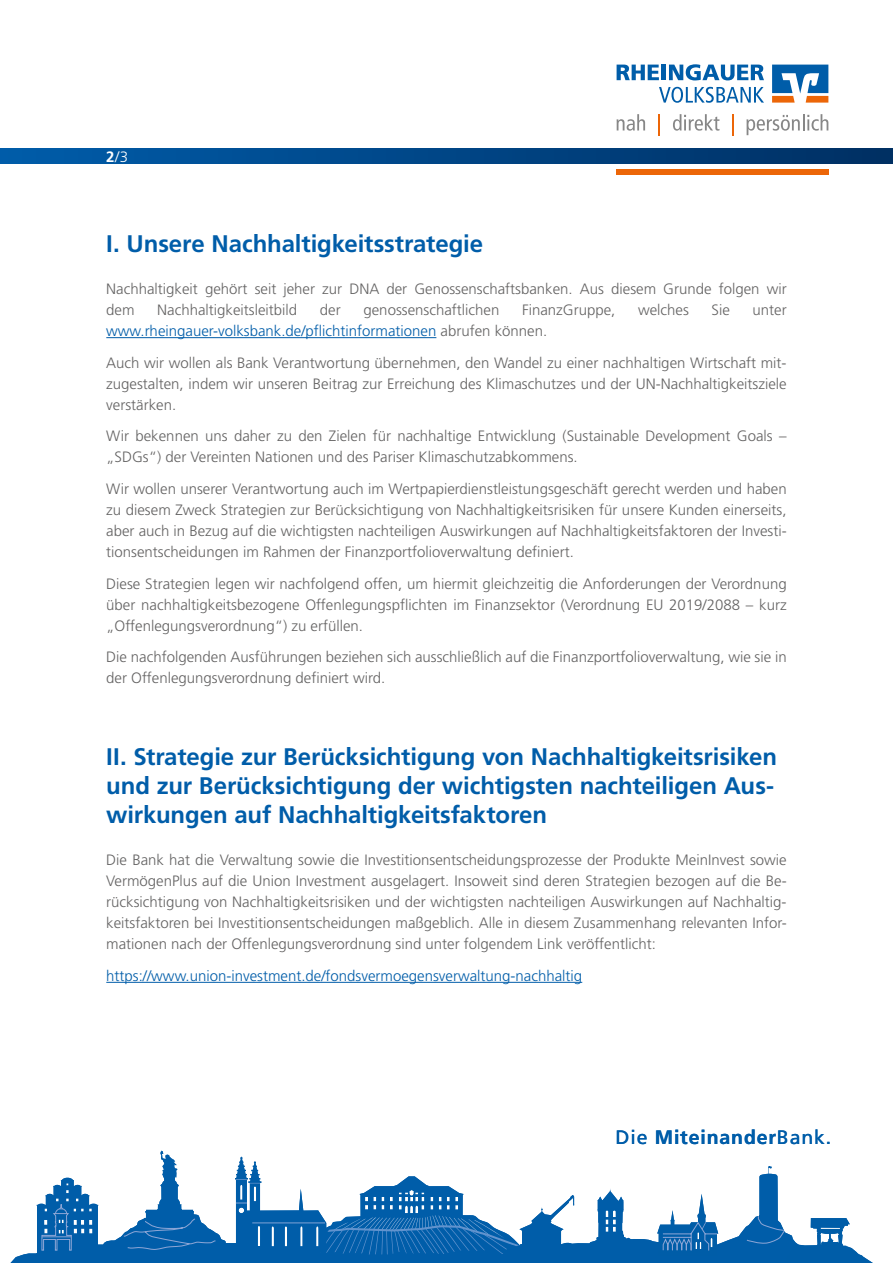
<style>
.page{position:relative;width:893px;height:1263px;background:#fff}
.page>*{position:absolute;margin:0;border:0;box-sizing:border-box;transform-origin:0 0}
.t1{font:700 24px/28.8px "Frutiger LT Pro";letter-spacing:-.005em;color:#005da9}
.t2{font:700 19.5px "Frutiger LT Pro";letter-spacing:.045em;color:#005da9}
.t3{font:300 15px/21px "Frutiger LT Pro";color:#646363}
.t4{font:300 15px "Frutiger LT Pro";color:#005da9}
.t5{font:300 15px "Frutiger LT Pro";color:#fff}
.s1{font-weight:700}
.s2{color:#005da9}
.s3{font-weight:400}
</style>
<div class="page">
<svg style="left:772px;top:64px;width:57px;height:39px"></svg>
<svg style="left:772px;top:65px;width:56px;height:38px"></svg>
<svg style="left:617px;top:65px;width:42px;height:15px"></svg>
<hr style="left:662px;top:65px;width:4px;height:15px;background:#005da9">
<svg style="left:669px;top:64px;width:95px;height:16px"></svg>
<svg style="left:659px;top:87px;width:105px;height:16px"></svg>
<svg style="left:617px;top:114px;width:28px;height:17px"></svg>
<hr style="left:658px;top:114px;width:2px;height:21px;background:#ec6608">
<svg style="left:673px;top:114px;width:46px;height:17px"></svg>
<svg style="left:732px;top:114px;width:1px;height:21px"></svg>
<svg style="left:746px;top:114px;width:82px;height:21px"></svg>
<div style="left:617px;top:169px;width:212px;height:6px;background:#ec6608"></div>
<svg style="left:0;top:149px;width:893px;height:15px;background:#004586"></svg>
<hr style="left:106px;top:337px;width:330px;height:1px;background:#005da9">
<hr style="left:106px;top:982px;width:476px;height:1px;background:#005da9">
<svg style="left:10px;top:1150px;width:863px;height:113px"></svg>
<p class="t5" style="left:106px;top:148px;width:23px"><span class="s1">2</span>/3</p>
<h1 class="t1" style="left:106px;top:229px;width:378px">I. Unsere Nachhaltigkeitsstrategie</h1>
<p class="t3" style="left:106px;top:279px;width:682px">Nachhaltigkeit gehört seit jeher zur DNA der Genossenschaftsbanken. Aus diesem Grunde folgen wir dem</p>
<p class="t3" style="left:157px;top:300px;width:141px">Nachhaltigkeitsleitbild</p>
<p class="t3" style="left:320px;top:300px;width:22px">der</p>
<p class="t3" style="left:363px;top:300px;width:137px">genossenschaftlichen</p>
<p class="t3" style="left:522px;top:300px;width:95px">FinanzGruppe,</p>
<p class="t3" style="left:638px;top:300px;width:52px">welches</p>
<p class="t3" style="left:711px;top:300px;width:20px">Sie</p>
<p class="t3" style="left:752px;top:300px;width:36px">unter</p>
<p class="t3" style="left:106px;top:315px;width:682px;line-height:31.7px"><span class="s2">www.rheingauer-volksbank.de/pflichtinformationen</span> abrufen können.<br>Auch wir wollen als Bank Verantwortung übernehmen, den Wandel zu einer nachhaltigen Wirtschaft mit-</p>
<p class="t3" style="left:106px;top:373px;width:682px">zugestalten, indem wir unseren Beitrag zur Erreichung des Klimaschutzes und der UN-Nachhaltigkeitsziele verstärken.</p>
<p class="t3" style="left:106px;top:426px;width:682px">Wir bekennen uns daher zu den Zielen für nachhaltige Entwicklung (Sustainable Development Goals – „SDGs“) der Vereinten Nationen und des Pariser Klimaschutzabkommens.</p>
<p class="t3" style="left:106px;top:478px;width:682px;text-align:justify">Wir wollen unserer Verantwortung auch im Wertpapierdienstleistungsgeschäft gerecht werden und haben zu diesem Zweck Strategien zur Berücksichtigung von Nachhaltigkeitsrisiken für unsere Kunden einerseits, aber auch in Bezug auf die wichtigsten nachteiligen Auswirkungen auf Nachhaltigkeitsfaktoren der Investi&shy;tionsentscheidungen im Rahmen der Finanzportfolioverwaltung definiert.</p>
<p class="t3" style="left:106px;top:573px;width:682px;text-align:justify">Diese Strategien legen wir nachfolgend offen, um hiermit gleichzeitig die Anforderungen der Verordnung über nachhaltigkeitsbezogene Offenlegungspflichten im Finanzsektor (Verordnung EU 2019/2088 – kurz „Offenlegungsverordnung“) zu erfüllen.</p>
<p class="t3" style="left:106px;top:647px;width:682px">Die nachfolgenden Ausführungen beziehen sich ausschließlich auf die Finanzportfolioverwaltung, wie sie in der Offenlegungsverordnung definiert wird.</p>
<h1 class="t1" style="left:106px;top:743px;width:672px">II. Strategie zur Berücksichtigung von Nachhaltigkeitsrisiken und zur Berücksichtigung der wichtigsten nachteiligen Aus&shy;wirkungen auf Nachhaltigkeitsfaktoren</h1>
<p class="t3" style="left:106px;top:849px;width:682px;text-align:justify">Die Bank hat die Verwaltung sowie die Investitionsentscheidungsprozesse der Produkte MeinInvest sowie VermögenPlus auf die Union Investment ausgelagert. Insoweit sind deren Strategien bezogen auf die Be&shy;rücksichtigung von Nachhaltigkeitsrisiken und der wichtigsten nachteiligen Auswirkungen auf Nachhaltig&shy;keitsfaktoren bei Investitionsentscheidungen maßgeblich. Alle in diesem Zusammenhang relevanten Infor&shy;mationen nach der Offenlegungsverordnung sind unter folgendem Link veröffentlicht:</p>
<p class="t4" style="left:106px;top:967px;width:477px">https://www.union-investment.de/fondsvermoegensverwaltung-nachhaltig</p>
<h2 class="t2" style="left:615px;top:1125px;width:217px"><span class="s3">Die</span> Miteinander<span class="s3">Bank.</span></h2>
</div>
